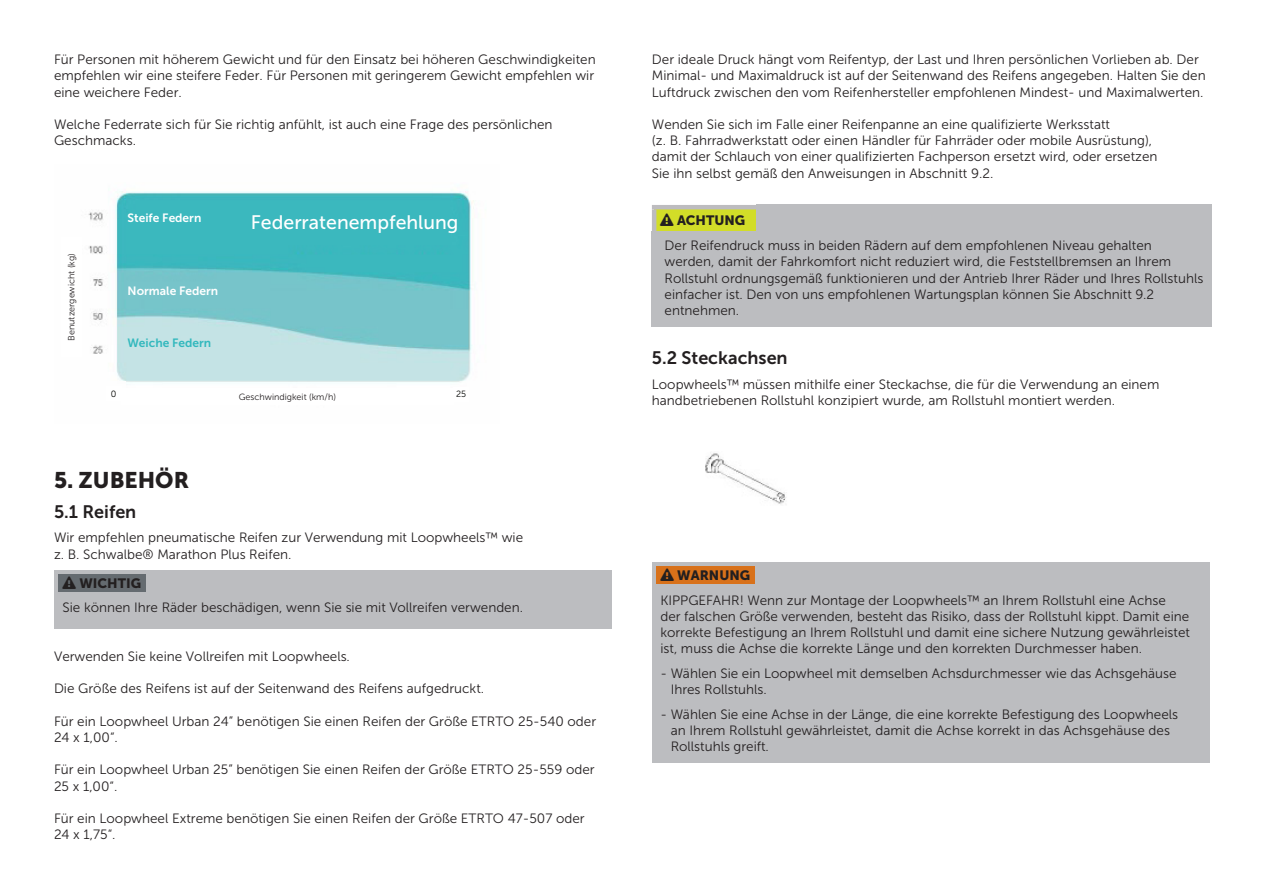
<style>
.page{position:relative;width:1263px;height:893px;background:#fff}
.page>*{position:absolute;margin:0;border:0;box-sizing:border-box;transform-origin:0 0}
.Heading{font:22.5px "Museo Sans 900";color:#231f20}
.t1{font:19.5px "Museo Sans 500";color:#fff}
.Subheading{font:18px "Museo Sans 700";color:#231f20}
.t2{font:13.5px/16.2px "Museo Sans 300";color:#231f20}
.t3{font:13.5px "Museo Sans 900";color:#231f20}
.t4{font:12px "Museo Sans 700";color:#fff}
.t5{font:12px "Museo Sans 700";color:#31b8bd}
.t6{font:9px "Museo Sans 300";color:#231f20}
.t7{font:9px "Museo Sans 300";color:#040503}
</style>
<div class="page">
<img style="left:88px;top:190px;width:386px;height:193px">
<div style="left:54px;top:570px;width:557px;height:59px;background:#bcbdc0"></div>
<div style="left:58px;top:574px;width:87px;height:17px;background:#656b70"></div>
<div style="left:654px;top:207px;width:105px;height:27px;background:#d2dd28"></div>
<hr style="left:652px;top:205px;width:107px;height:4px;background:#bdbcbf">
<hr style="left:652px;top:209px;width:4px;height:24px;background:#bdbcbf">
<div style="left:756px;top:205px;width:456px;height:30px;background:#bcbdc0"></div>
<div style="left:652px;top:232px;width:560px;height:95px;background:#bcbdc0"></div>
<img style="left:705px;top:453px;width:81px;height:51px">
<div style="left:652px;top:562px;width:557px;height:200px;background:#bcbdc0"></div>
<div style="left:656px;top:566px;width:98px;height:17px;background:#d8711a"></div>
<p class="t2" style="left:54px;top:51px;width:543px;text-align:justify">Für Personen mit höherem Gewicht und für den Einsatz bei höheren Geschwindigkeiten empfehlen wir eine steifere Feder. Für Personen mit geringerem Gewicht empfehlen wir eine weichere Feder.</p>
<p class="t2" style="left:54px;top:116px;width:500px">Welche Federrate sich für Sie richtig anfühlt, ist auch eine Frage des persönlichen<br>Geschmacks.</p>
<p class="t6" style="left:67px;top:341px;width:89px;rotate:-90deg">Benutzergewicht (kg)</p>
<p class="t4" style="left:128px;top:211px;width:75px">Steife Federn</p>
<p class="t4" style="left:128px;top:284px;width:92px">Normale Federn</p>
<p class="t5" style="left:128px;top:336px;width:85px">Weiche Federn</p>
<p class="t1" style="left:251px;top:212px;width:209px">Federratenempfehlung</p>
<p class="t7" style="left:111px;top:389px;width:7px">0</p>
<p class="t7" style="left:456px;top:389px;width:12px">25</p>
<p class="t6" style="left:239px;top:392px;width:99px">Geschwindigkeit (km/h)</p>
<p class="Heading" style="left:54px;top:467px;width:137px">5. ZUBEHÖR</p>
<p class="Subheading" style="left:54px;top:501px;width:84px">5.1 Reifen</p>
<p class="t2" style="left:54px;top:530px;width:471px">Wir empfehlen pneumatische Reifen zur Verwendung mit Loopwheels™ wie z. B. Schwalbe® Marathon Plus Reifen.</p>
<p class="t3" style="left:63px;top:575px;width:80px">❑ WICHTIG</p>
<p class="t2" style="left:63px;top:600px;width:462px">Sie können Ihre Räder beschädigen, wenn Sie sie mit Vollreifen verwenden.</p>
<p class="t2" style="left:54px;top:648px;width:297px">Verwenden Sie keine Vollreifen mit Loopwheels.</p>
<p class="t2" style="left:54px;top:681px;width:432px">Die Größe des Reifens ist auf der Seitenwand des Reifens aufgedruckt.</p>
<p class="t2" style="left:54px;top:713px;width:544px">Für ein Loopwheel Urban 24” benötigen Sie einen Reifen der Größe ETRTO 25-540 oder<br>24 x 1,00“.</p>
<p class="t2" style="left:54px;top:762px;width:542px">Für ein Loopwheel Urban 25” benötigen Sie einen Reifen der Größe ETRTO 25-559 oder<br>25 x 1,00“.</p>
<p class="t2" style="left:54px;top:810px;width:532px">Für ein Loopwheel Extreme benötigen Sie einen Reifen der Größe ETRTO 47-507 oder<br>24 x 1,75“.</p>
<p class="t2" style="left:652px;top:51px;width:555px">Der ideale Druck hängt vom Reifentyp, der Last und Ihren persönlichen Vorlieben ab. Der<br>Minimal- und Maximaldruck ist auf der Seitenwand des Reifens angegeben. Halten Sie den<br>Luftdruck zwischen den vom Reifenhersteller empfohlenen Mindest- und Maximalwerten.</p>
<p class="t2" style="left:652px;top:116px;width:507px">Wenden Sie sich im Falle einer Reifenpanne an eine qualifizierte Werksstatt<br>(z. B. Fahrradwerkstatt oder einen Händler für Fahrräder oder mobile Ausrüstung), damit der Schlauch von einer qualifizierten Fachperson ersetzt wird, oder ersetzen Sie ihn selbst gemäß den Anweisungen in Abschnitt 9.2.</p>
<p class="t3" style="left:660px;top:212px;width:87px">❑ ACHTUNG</p>
<p class="t2" style="left:665px;top:238px;width:540px">Der Reifendruck muss in beiden Rädern auf dem empfohlenen Niveau gehalten werden, damit der Fahrkomfort nicht reduziert wird, die Feststellbremsen an Ihrem Rollstuhl ordnungsgemäß funktionieren und der Antrieb Ihrer Räder und Ihres Rollstuhls einfacher ist. Den von uns empfohlenen Wartungsplan können Sie Abschnitt 9.2 entnehmen.</p>
<p class="Subheading" style="left:652px;top:348px;width:137px">5.2 Steckachsen</p>
<p class="t2" style="left:652px;top:376px;width:509px">Loopwheels™ müssen mithilfe einer Steckachse, die für die Verwendung an einem handbetriebenen Rollstuhl konzipiert wurde, am Rollstuhl montiert werden.</p>
<p class="t3" style="left:660px;top:568px;width:91px">❑ WARNUNG</p>
<p class="t2" style="left:660px;top:592px;width:531px">KIPPGEFAHR! Wenn zur Montage der Loopwheels™ an Ihrem Rollstuhl eine Achse<br>der falschen Größe verwenden, besteht das Risiko, dass der Rollstuhl kippt. Damit eine korrekte Befestigung an Ihrem Rollstuhl und damit eine sichere Nutzung gewährleistet ist, muss die Achse die korrekte Länge und den korrekten Durchmesser haben.</p>
<p class="t2" style="left:671px;top:665px;width:507px;text-indent:-10px">- Wählen Sie ein Loopwheel mit demselben Achsdurchmesser wie das Achsgehäuse<br>Ihres Rollstuhls.</p>
<p class="t2" style="left:671px;top:706px;width:509px;text-indent:-10px">- Wählen Sie eine Achse in der Länge, die eine korrekte Befestigung des Loopwheels an Ihrem Rollstuhl gewährleistet, damit die Achse korrekt in das Achsgehäuse des<br>Rollstuhls greift.</p>
</div>
